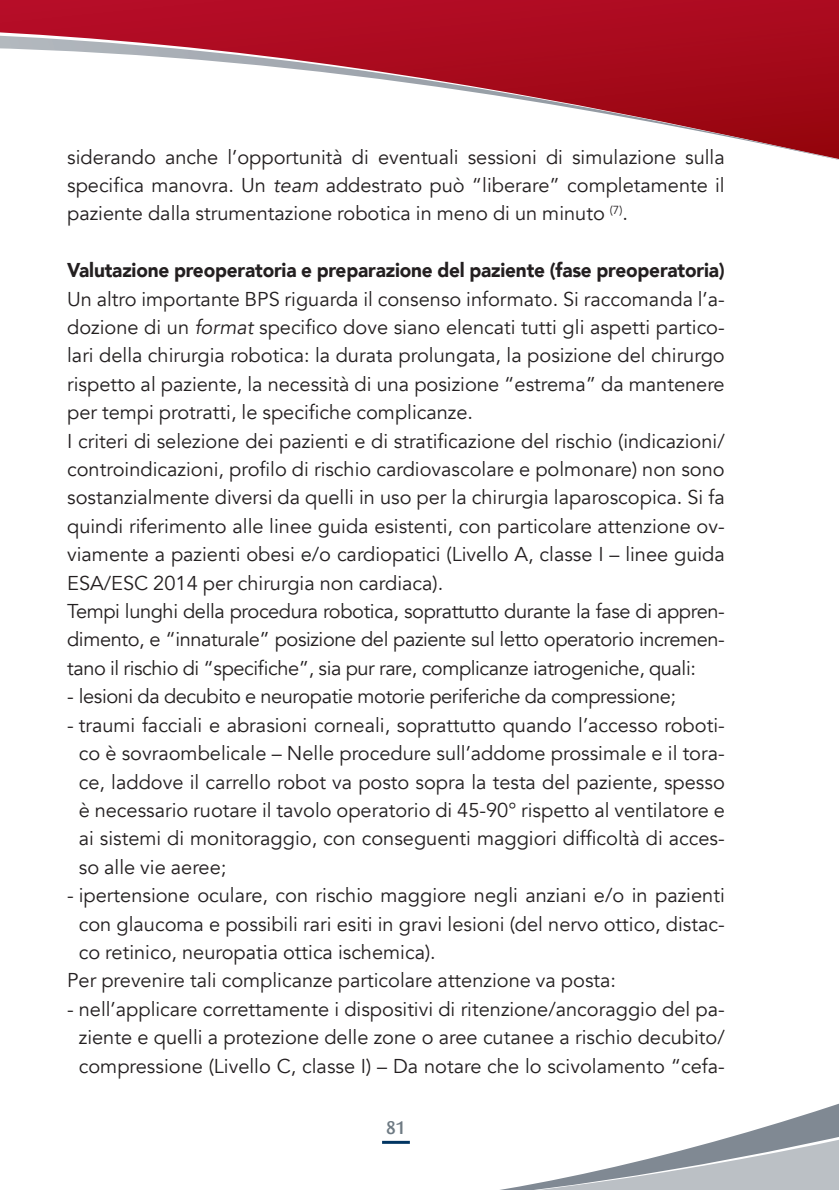
<style>
.page{position:relative;width:839px;height:1190px;background:#fff}
.page>*{position:absolute;margin:0;border:0;box-sizing:border-box;transform-origin:0 0}
.t1{font:20px/28.4px "Avenir";color:#231f20;text-align:justify}
.t2{font:900 20px "Avenir";letter-spacing:-.01em;color:#231f20;scale:.95 1}
.t3{font:20px "Avenir";letter-spacing:-.02em;color:#231f20}
.t4{font:500 18px "Barmeno";color:#6e7a83}
.s1{font-style:italic}
</style>
<div class="page">
<svg style="left:789px;top:0;width:50px;height:148px;background:#a10817"></svg>
<img style="left:789px;top:148px;width:50px;height:12px">
<svg style="left:0;top:0;width:789px;height:150px"></svg>
<svg style="left:382px;top:1103px;width:457px;height:87px"></svg>
<p class="t1" style="left:67px;top:143px;width:659px">siderando anche l’opportunità di eventuali sessioni di simulazione sulla specifica manovra. Un <span class="s1">team</span> addestrato può “liberare” completamente il paziente dalla strumentazione robotica in meno di un minuto <sup>(7)</sup>.</p>
<p class="t2" style="left:67px;top:253px;width:694px">Valutazione preoperatoria e preparazione del paziente (fase preoperatoria)</p>
<p class="t1" style="left:67px;top:285px;width:659px;text-align:left">Un altro importante BPS riguarda il consenso informato. Si raccomanda l’a&shy;dozione di un <span class="s1">format</span> specifico dove siano elencati tutti gli aspetti partico&shy;lari della chirurgia robotica: la durata prolungata, la posizione del chirurgo rispetto al paziente, la necessità di una posizione “estrema” da mantenere per tempi protratti, le specifiche complicanze.<br>I criteri di selezione dei pazienti e di stratificazione del rischio (indicazioni/ controindicazioni, profilo di rischio cardiovascolare e polmonare) non sono sostanzialmente diversi da quelli in uso per la chirurgia laparoscopica. Si fa quindi riferimento alle linee guida esistenti, con particolare attenzione ov&shy;viamente a pazienti obesi e/o cardiopatici (Livello A, classe I – linee guida ESA/ESC 2014 per chirurgia non cardiaca).<br>Tempi lunghi della procedura robotica, soprattutto durante la fase di appren&shy;dimento, e “innaturale” posizione del paziente sul letto operatorio incremen&shy;tano il rischio di “specifiche”, sia pur rare, complicanze iatrogeniche, quali:</p>
<p class="t3" style="left:67px;top:684px;width:610px">- lesioni da decubito e neuropatie motorie periferiche da compressione;</p>
<p class="t1" style="left:79px;top:711px;width:648px;text-indent:-12px">- traumi facciali e abrasioni corneali, soprattutto quando l’accesso roboti&shy;co è sovraombelicale – Nelle procedure sull’addome prossimale e il tora&shy;ce, laddove il carrello robot va posto sopra la testa del paziente, spesso è necessario ruotare il tavolo operatorio di 45-90° rispetto al ventilatore e ai sistemi di monitoraggio, con conseguenti maggiori difficoltà di acces&shy;so alle vie aeree;</p>
<p class="t1" style="left:67px;top:881px;width:659px">- ipertensione oculare, con rischio maggiore negli anziani e/o in pazienti</p>
<p class="t1" style="left:79px;top:910px;width:647px">con glaucoma e possibili rari esiti in gravi lesioni (del nervo ottico, distac-</p>
<p class="t1" style="left:79px;top:938px;width:359px">co retinico, neuropatia ottica ischemica).</p>
<p class="t1" style="left:67px;top:966px;width:550px">Per prevenire tali complicanze particolare attenzione va posta:</p>
<p class="t1" style="left:67px;top:995px;width:659px;text-align:center">- nell’applicare correttamente i dispositivi di ritenzione/ancoraggio del pa&shy;ziente e quelli a protezione delle zone o aree cutanee a rischio decubito/ compressione (Livello C, classe I) – Da notare che lo scivolamento “cefa-</p>
<p class="t4" style="left:386px;top:1117px;width:21px">81</p>
</div>
